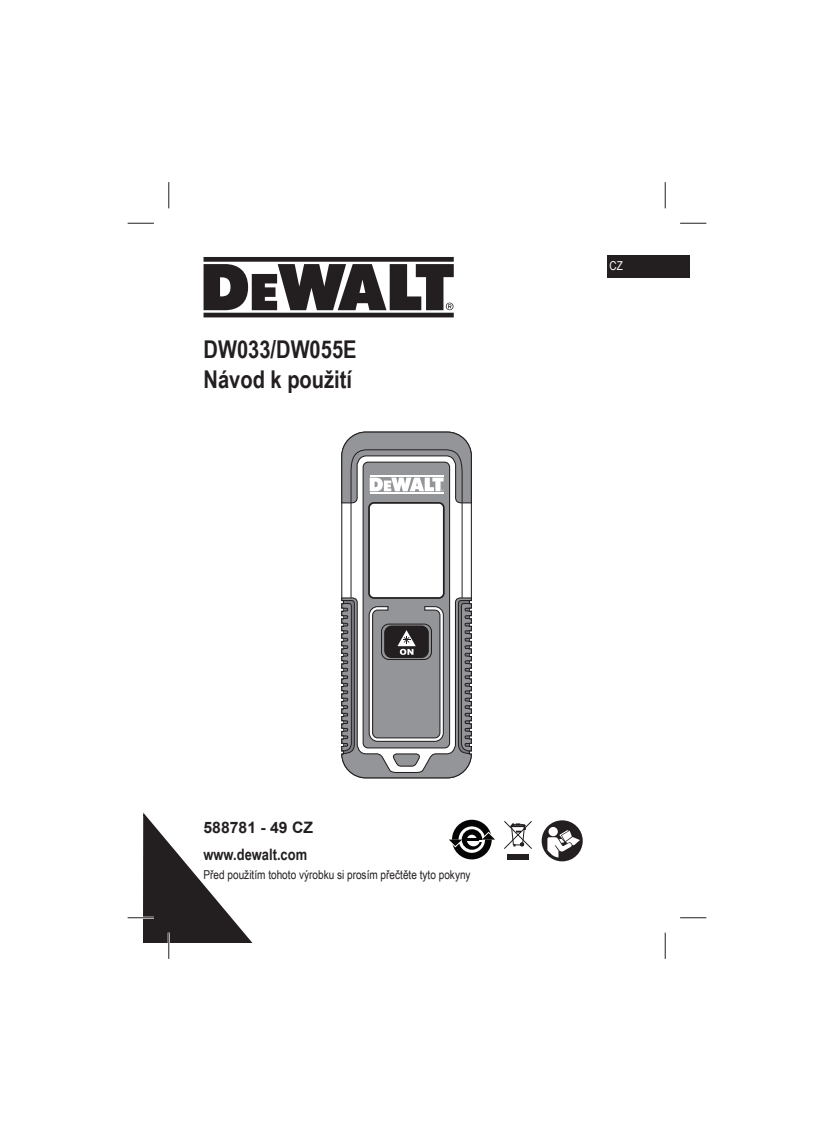
<style>
.page{position:relative;width:834px;height:1141px;background:#fff}
.page>*{position:absolute;margin:0;border:0;box-sizing:border-box;transform-origin:0 0}
.t1{font:700 24.5px/29.4px "Arial Narrow";color:#231f20}
.t2{font:700 15.75px "Arial Narrow";color:#231f20}
.t3{font:700 15.75px "Arial";color:#231f20}
.t4{font:12.25px "Arial Narrow";color:#231f20}
.t5{font:12.25px "Arial Narrow";color:#fff}
</style>
<div class="page">
<div style="left:541px;top:820px;width:41px;height:41px;background:#231f20;border-radius:50%"></div>
<div style="left:548px;top:827px;width:9px;height:9px;background:#fff;border-radius:50%"></div>
<svg style="left:547px;top:830px;width:33px;height:27px"></svg>
<div style="left:507px;top:854px;width:22px;height:5px;background:#231f20"></div>
<svg style="left:504px;top:821px;width:28px;height:28px"></svg>
<svg style="left:341px;top:431px;width:131px;height:348px"></svg>
<div style="left:452px;top:820px;width:39px;height:39px;background:#040503;border-radius:50%"></div>
<svg style="left:458px;top:826px;width:27px;height:27px"></svg>
<div style="left:461px;top:829px;width:21px;height:21px;border:3px solid #040503;border-radius:50%"></div>
<svg style="left:449px;top:831px;width:46px;height:16px"></svg>
<svg style="left:203px;top:257px;width:250px;height:60px"></svg>
<div style="left:607px;top:255px;width:83px;height:22px;background:#231f20"></div>
<svg style="left:128px;top:223px;width:26px;height:1px"></svg>
<svg style="left:680px;top:223px;width:26px;height:1px"></svg>
<svg style="left:680px;top:917px;width:26px;height:1px"></svg>
<svg style="left:168px;top:182px;width:1px;height:26px"></svg>
<svg style="left:128px;top:812px;width:125px;height:147px"></svg>
<svg style="left:664px;top:182px;width:1px;height:26px"></svg>
<svg style="left:664px;top:933px;width:1px;height:26px"></svg>
<h1 class="t1" style="left:203px;top:335px;width:154px">DW033/DW055E<br>Návod k použití</h1>
<p class="t5" style="left:609px;top:259px;width:15px">CZ</p>
<p class="t3" style="left:203px;top:819px;width:111px">588781 - 49 CZ</p>
<p class="t2" style="left:203px;top:845px;width:105px">www.dewalt.com</p>
<p class="t4" style="left:203px;top:868px;width:268px">Před použitím tohoto výrobku si prosím přečtěte tyto pokyny</p>
</div>
